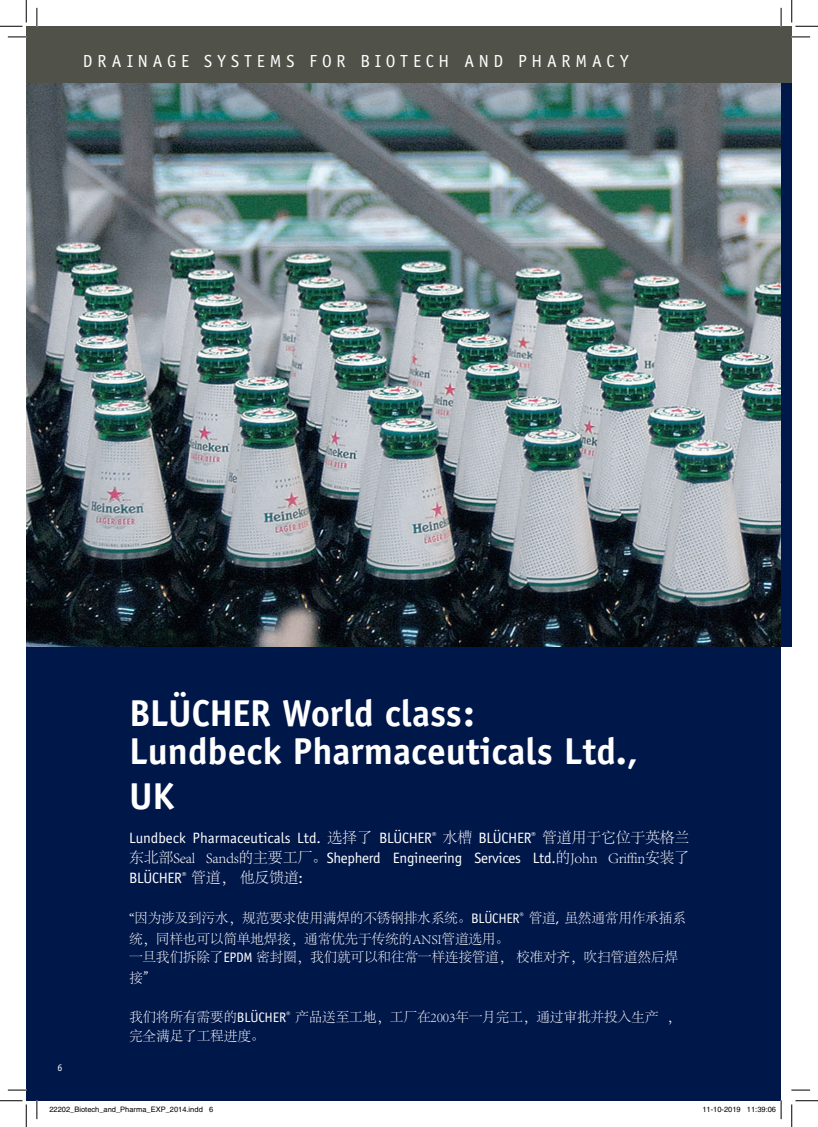
<style>
.page{position:relative;width:818px;height:1127px;background:#fff}
.page>*{position:absolute;margin:0;border:0;box-sizing:border-box;transform-origin:0 0}
.t1{font:700 37.5px/37.5px "Officina Sans";color:#fff}
.t2{font:17.5px "Officina Sans";letter-spacing:.275em;color:#fff}
.t3{font:300 15px "Adobe Song Std";letter-spacing:-.02em;color:#fff}
.t4{font:15px "Officina Sans";color:#fff}
.t5{font:15px "Officina Sans";letter-spacing:-.02em;color:#fff}
.t6{font:300 13.75px/21.2px "Adobe Song Std";letter-spacing:-.02em;color:#fff}
.t7{font:11.25px "Officina Sans";color:#231f20}
.t8{font:10px "Officina Sans";color:#fff}
.t9{font:7.5px "Helvetica";color:#000}
.s1{font-family:"Adobe Song Std";font-weight:300}
.s2{font-family:"Officina Sans";font-weight:400}
.s3{font-family:"Minion Pro";font-weight:400}
</style>
<div class="page">
<div style="left:26px;top:646px;width:755px;height:454px;background:#00174a"></div>
<img style="left:26px;top:83px;width:755px;height:563px">
<div style="left:26px;top:26px;width:766px;height:57px;background:#50524a"></div>
<div style="left:781px;top:83px;width:11px;height:563px;background:#00174a"></div>
<svg style="left:8px;top:36px;width:19px;height:2px"></svg>
<svg style="left:791px;top:36px;width:19px;height:2px"></svg>
<svg style="left:8px;top:1089px;width:19px;height:1px"></svg>
<svg style="left:791px;top:1089px;width:19px;height:1px"></svg>
<svg style="left:36px;top:8px;width:2px;height:19px"></svg>
<svg style="left:36px;top:1100px;width:2px;height:18px"></svg>
<svg style="left:780px;top:8px;width:2px;height:19px"></svg>
<svg style="left:0;top:0;width:27px;height:27px"></svg>
<svg style="left:0;top:1100px;width:27px;height:26px"></svg>
<svg style="left:791px;top:0;width:27px;height:27px"></svg>
<svg style="left:791px;top:1100px;width:27px;height:26px"></svg>
<svg style="left:747px;top:1100px;width:35px;height:18px"></svg>
<p class="t2" style="left:83px;top:50px;width:547px">DRAINAGE SYSTEMS FOR BIOTECH AND PHARMACY</p>
<p class="t7" style="left:781px;top:81px;width:5px">-</p>
<p class="t8" style="left:57px;top:1061px;width:6px">6</p>
<h1 class="t1" style="left:129px;top:694px;width:510px">BLÜCHER World class:<br>Lundbeck Pharmaceuticals Ltd.,</h1>
<h1 class="t1" style="left:129px;top:776px;width:47px">UK</h1>
<p class="t4" style="left:129px;top:829px;width:562px">Lundbeck Pharmaceuticals Ltd. <span class="s1">选择了</span> BLÜCHER<sup>®</sup> <span class="s1">水槽</span> BLÜCHER<sup>®</sup> <span class="s1">管道用于它位于英格兰</span></p>
<p class="t3" style="left:129px;top:849px;width:562px">东北部Seal Sands的主要工厂。<span class="s2">Shepherd Engineering Services Ltd.</span>的John Griffin安装了</p>
<p class="t5" style="left:129px;top:869px;width:175px">BLÜCHER<sup>®</sup> <span class="s1">管道，他反馈道</span>:</p>
<p class="t6" style="left:129px;top:907px;width:558px"><span class="s3">“</span>因为涉及到污水，规范要求使用满焊的不锈钢排水系统。<span class="s2">BLÜCHER</span><sup>®</sup> 管道<span class="s2">,</span> 虽然通常用作承插系统，同样也可以简单地焊接，通常优先于传统的ANSI管道选用。</p>
<p class="t6" style="left:129px;top:947px;width:551px">一旦我们拆除了<span class="s2">EPDM</span> 密封圈，我们就可以和往常一样连接管道，校准对齐，吹扫管道然后焊接”</p>
<p class="t6" style="left:129px;top:1007px;width:553px;line-height:18.8px">我们将所有需要的<span class="s2">BLÜCHER</span><sup>®</sup> 产品送至工地，工厂在2003年一月完工，通过审批并投入生产 ，完全满足了工程进度。</p>
<p class="t9" style="left:49px;top:1104px;width:165px">22202_Biotech_and_Pharma_EXP_2014.indd 6</p>
<p class="t9" style="left:702px;top:1104px;width:75px">11-10-2019 11:39:06</p>
</div>
